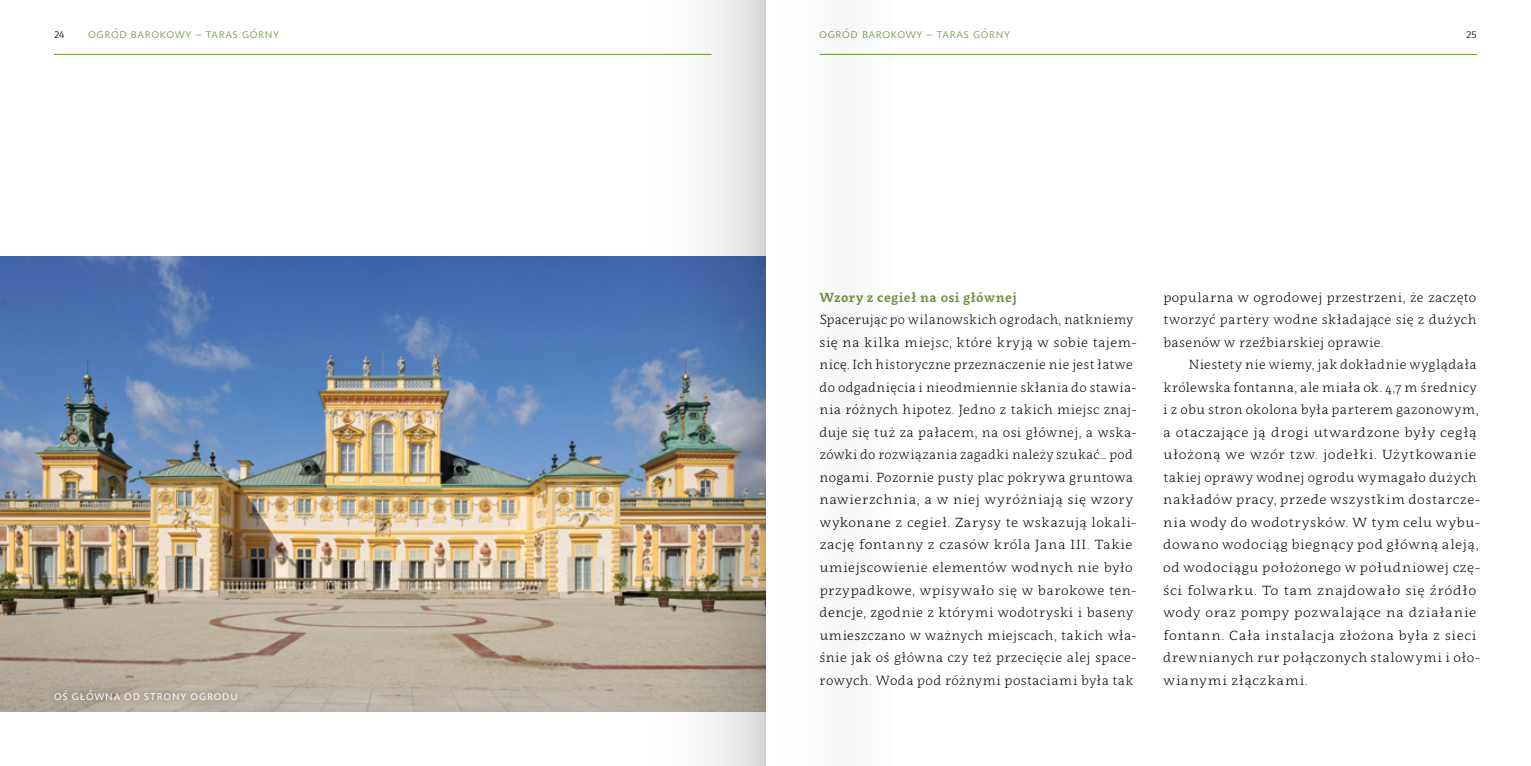
<style>
.page{position:relative;width:1531px;height:766px;background:#fff}
.page>*{position:absolute;margin:0;border:0;box-sizing:border-box;transform-origin:0 0}
.t1{font:300 13.2px/22.5px "Clavo";letter-spacing:.04em;color:#000;scale:.96 1}
.t2{font:300 13.2px/22.5px "Clavo";letter-spacing:.04em;color:#000;text-align:justify}
.t3{font:700 13.2px "Clavo";letter-spacing:.035em;color:#6e923d}
.t4{font:300 12px "Lelum Sans";letter-spacing:.05em;color:#6e923d}
.t5{font:12px "Lelum Sans";letter-spacing:.065em;color:#fff}
.t6{font:300 12px "Lelum Sans";color:#000}
</style>
<div class="page">
<hr style="left:54px;top:54px;width:657px;height:1px;background:#6e923d">
<hr style="left:819px;top:54px;width:658px;height:1px;background:#6e923d">
<img style="left:0;top:256px;width:639px;height:455px">
<div style="left:47px;top:682px;width:198px;height:25px;background:#000;opacity:.5"></div>
<img style="left:639px;top:0;width:126px;height:765px">
<div style="left:766px;top:0;width:126px;height:765px;background:#fbfbfb"></div>
<p class="t6" style="left:54px;top:25px;width:12px">24</p>
<p class="t4" style="left:88px;top:25px;width:192px">Ogród barokowy – taras górny</p>
<p class="t4" style="left:819px;top:25px;width:192px">Ogród barokowy – taras górny</p>
<p class="t6" style="left:1466px;top:25px;width:12px">25</p>
<p class="t5" style="left:54px;top:686px;width:185px">oś główna od strony ogrodu</p>
<p class="t3" style="left:819px;top:287px;width:199px">Wzory z cegieł na osi głównej</p>
<p class="t1" style="left:819px;top:308px;width:332px">Spacerując po wilanowskich ogrodach, natkniemy się na kilka miejsc, które kryją w sobie tajem&shy;nicę. Ich historyczne przeznaczenie nie jest łatwe do odgadnięcia i nieodmiennie skłania do stawia&shy;nia różnych hipotez. Jedno z takich miejsc znaj&shy;duje się tuż za pałacem, na osi głównej, a wska&shy;zówki do rozwiązania zagadki należy szukać… pod nogami. Pozornie pusty plac pokrywa gruntowa nawierzchnia, a w niej wyróżniają się wzory wykonane z cegieł. Zarysy te wskazują lokali&shy;zację fontanny z czasów króla Jana III. Takie umiejscowienie elementów wodnych nie było przypadkowe, wpisywało się w barokowe ten&shy;dencje, zgodnie z którymi wodotryski i baseny umieszczano w ważnych miejscach, takich wła&shy;śnie jak oś główna czy też przecięcie alej space&shy;rowych. Woda pod różnymi postaciami była tak</p>
<p class="t2" style="left:1163px;top:285px;width:315px">popularna w ogrodowej przestrzeni, że zaczęto tworzyć partery wodne składające się z dużych basenów w rzeźbiarskiej oprawie.</p>
<p class="t2" style="left:1163px;top:353px;width:319px;text-align:left;text-indent:26px">Niestety nie wiemy, jak dokładnie wyglądała królewska fontanna, ale miała ok. 4,7 m średnicy i z obu stron okolona była parterem gazonowym, a otaczające ją drogi utwardzone były cegłą ułożoną we wzór tzw. jodełki. Użytkowanie takiej oprawy wodnej ogrodu wymagało dużych nakładów pracy, przede wszystkim dostarcze&shy;nia wody do wodotrysków. W tym celu wybu&shy;dowano wodociąg biegnący pod główną aleją, od wodociągu położonego w południowej czę&shy;ści folwarku. To tam znajdowało się źródło wody oraz pompy pozwalające na działanie fontann. Cała instalacja złożona była z sieci drewnianych rur połączonych stalowymi i oło&shy;wianymi złączkami.</p>
</div>
